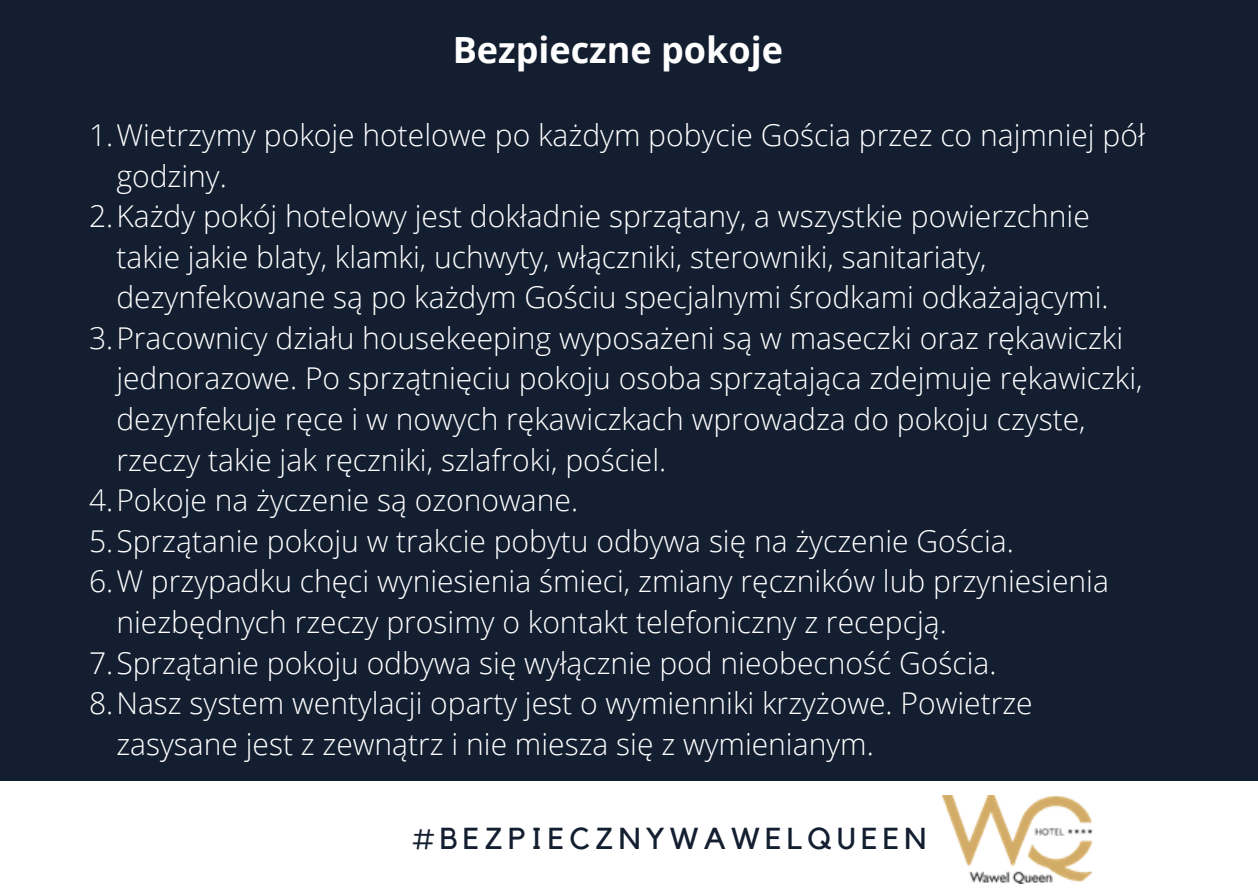
<style>
.page{position:relative;width:1258px;height:894px;background:#fff}
.page>*{position:absolute;margin:0;border:0;box-sizing:border-box;transform-origin:0 0}
.t1{font:700 36px "Open Sans";color:#fff}
.t2{font:30.3px "Kollektif";letter-spacing:.17em;color:#131e30}
.t3{font:300 30px "Open Sans";color:#fff}
</style>
<div class="page">
<div style="left:0;top:0;width:1258px;height:893px;background:#131e30"></div>
<div style="left:0;top:780px;width:1258px;height:113px;background:#fff"></div>
<img style="left:942px;top:795px;width:151px;height:88px">
<p class="t1" style="left:453px;top:24px;width:332px">Bezpieczne pokoje</p>
<p class="t3" style="left:89px;top:114px;width:1057px">1.Wietrzymy pokoje hotelowe po każdym pobycie Gościa przez co najmniej pół</p>
<p class="t3" style="left:116px;top:154px;width:112px">godziny.</p>
<p class="t3" style="left:89px;top:195px;width:1002px">2.Każdy pokój hotelowy jest dokładnie sprzątany, a wszystkie powierzchnie</p>
<p class="t3" style="left:116px;top:235px;width:872px">takie jakie blaty, klamki, uchwyty, włączniki, sterowniki, sanitariaty,</p>
<p class="t3" style="left:116px;top:276px;width:994px">dezynfekowane są po każdym Gościu specjalnymi środkami odkażającymi.</p>
<p class="t3" style="left:89px;top:317px;width:1035px">3.Pracownicy działu housekeeping wyposażeni są w maseczki oraz rękawiczki</p>
<p class="t3" style="left:116px;top:357px;width:1028px">jednorazowe. Po sprzątnięciu pokoju osoba sprzątająca zdejmuje rękawiczki,</p>
<p class="t3" style="left:116px;top:398px;width:971px">dezynfekuje ręce i w nowych rękawiczkach wprowadza do pokoju czyste,</p>
<p class="t3" style="left:116px;top:438px;width:551px">rzeczy takie jak ręczniki, szlafroki, pościel.</p>
<p class="t3" style="left:89px;top:479px;width:490px">4.Pokoje na życzenie są ozonowane.</p>
<p class="t3" style="left:89px;top:519px;width:926px">5.Sprzątanie pokoju w trakcie pobytu odbywa się na życzenie Gościa.</p>
<p class="t3" style="left:89px;top:560px;width:1021px">6.W przypadku chęci wyniesienia śmieci, zmiany ręczników lub przyniesienia</p>
<p class="t3" style="left:116px;top:600px;width:832px">niezbędnych rzeczy prosimy o kontakt telefoniczny z recepcją.</p>
<p class="t3" style="left:89px;top:641px;width:909px">7.Sprzątanie pokoju odbywa się wyłącznie pod nieobecność Gościa.</p>
<p class="t3" style="left:89px;top:681px;width:945px">8.Nasz system wentylacji oparty jest o wymienniki krzyżowe. Powietrze</p>
<p class="t3" style="left:116px;top:722px;width:759px">zasysane jest z zewnątrz i nie miesza się z wymienianym.</p>
<p class="t2" style="left:412px;top:823px;width:515px">#BEZPIECZNYWAWELQUEEN</p>
</div>
